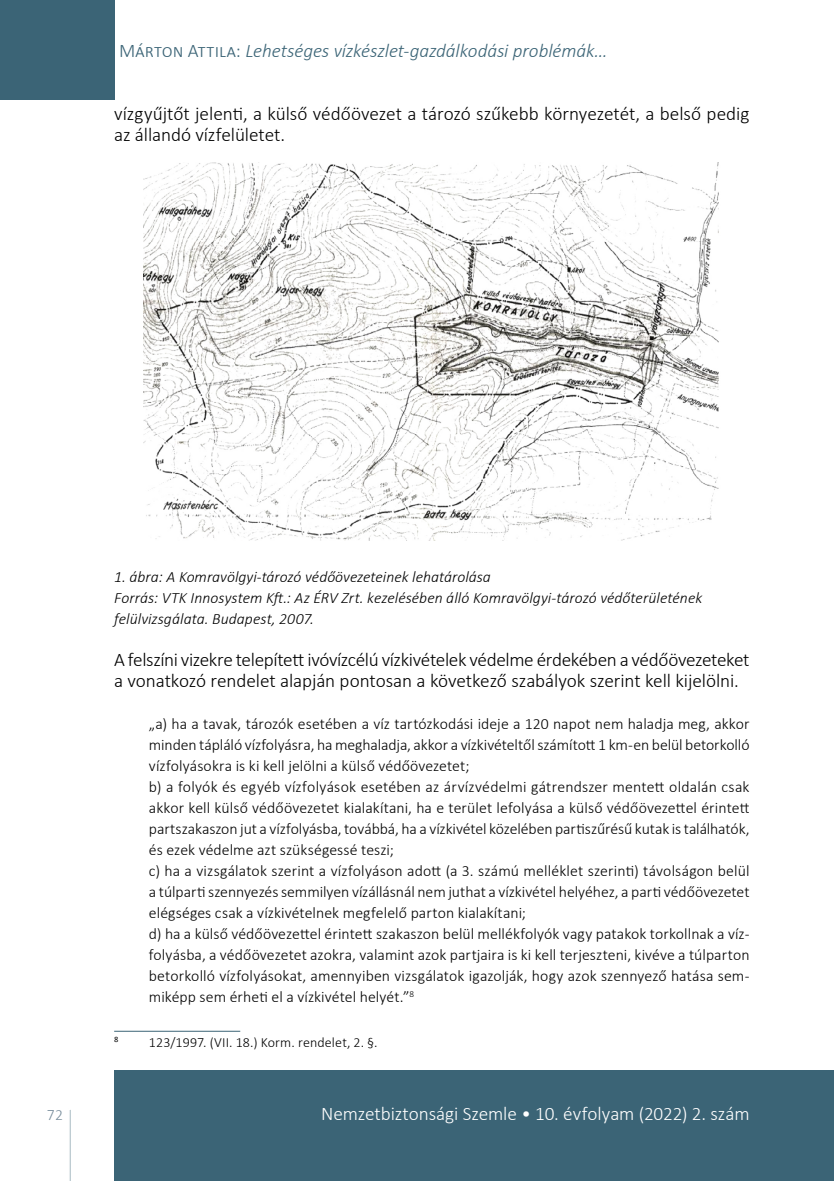
<style>
.page{position:relative;width:834px;height:1181px;background:#fff}
.page>*{position:absolute;margin:0;border:0;box-sizing:border-box;transform-origin:0 0}
.t1{font:300 19.25px/21px "Calibri";letter-spacing:-.005em;color:#000}
.t2{font:italic 300 19.25px "Calibri";letter-spacing:-.005em;color:#3b6476}
.t3{font:300 19.25px "Calibri";letter-spacing:-.005em;color:#fff}
.t4{font:300 15.75px/21px "Calibri";letter-spacing:.005em;color:#000}
.t5{font:italic 300 15.75px/21px "Calibri";color:#000}
.t6{font:300 15.75px "Calibri";color:#778c9b}
.t7{font:300 14px "Calibri";letter-spacing:.01em;color:#000}
.s1{font-style:normal}
</style>
<div class="page">
<svg style="left:69px;top:1110px;width:2px;height:71px"></svg>
<div style="left:0;top:0;width:114px;height:99px;background:#3b6476"></div>
<div style="left:114px;top:1070px;width:719px;height:111px;background:#3b6476"></div>
<hr style="left:833px;top:1070px;width:1px;height:111px;background:#3b6476">
<img style="left:143px;top:162px;width:576px;height:378px">
<hr style="left:114px;top:1031px;width:126px;height:1px;background:#3b6476">
<p class="t2" style="left:119px;top:39px;width:490px"><span class="s1">Márton Attila:</span> Lehetséges vízkészlet-gazdálkodási problémák…</p>
<p class="t1" style="left:114px;top:103px;width:636px">vízgyűjtőt jelenti, a külső védőövezet a tározó szűkebb környezetét, a belső pedig az állandó vízfelületet.</p>
<p class="t5" style="left:114px;top:566px;width:589px">1. ábra: A Komravölgyi-tározó védőövezeteinek lehatárolása<br>Forrás: VTK Innosystem Kft.: Az ÉRV Zrt. kezelésében álló Komravölgyi-tározó védőterületének felülvizsgálata. Budapest, 2007.</p>
<p class="t1" style="left:114px;top:649px;width:636px">A felszíni vizekre telepített ivóvízcélú vízkivételek védelme érdekében a védőövezeteket a vonatkozó rendelet alapján pontosan a következő szabályok szerint kell kijelölni.</p>
<p class="t4" style="left:149px;top:713px;width:602px">„a) ha a tavak, tározók esetében a víz tartózkodási ideje a -120 napot nem haladja meg, akkor minden tápláló vízfolyásra, ha meghaladja, akkor a vízkivételtől számított 1 km-en belül betorkolló vízfolyásokra is ki kell jelölni a külső védőövezetet;<br>b) a folyók és egyéb vízfolyások esetében az árvízvédelmi gátrendszer mentett oldalán csak akkor kell külső védőövezetet kialakítani, ha e terület lefolyása a külső védőövezettel érintett partszakaszon jut a vízfolyásba, továbbá, ha a vízkivétel közelében partiszűrésű kutak is találhatók, és ezek védelme azt szükségessé teszi;<br>c) ha a vizsgálatok szerint a vízfolyáson adott (a -3. számú melléklet szerinti) távolságon belül a túlparti szennyezés semmilyen vízállásnál nem juthat a vízkivétel helyéhez, a parti védőövezetet elégséges csak a vízkivételnek megfelelő parton kialakítani;<br>d) ha a külső védőövezettel érintett szakaszon belül mellékfolyók vagy patakok torkollnak a víz&shy;folyásba, a védőövezetet azokra, valamint azok partjaira is ki kell terjeszteni, kivéve a túlparton betorkolló vízfolyásokat, amennyiben vizsgálatok igazolják, hogy azok szennyező hatása sem&shy;miképp sem érheti el a vízkivétel helyét.”<sup>8</sup></p>
<p class="t7" style="left:114px;top:1033px;width:265px"><sup>8</sup> -123/1997. (VII. -18.) Korm. rendelet, 2. §.</p>
<p class="t6" style="left:47px;top:1105px;width:18px">72</p>
<p class="t3" style="left:321px;top:1102px;width:430px">Nemzetbiztonsági Szemle • 10. évfolyam (2022) 2. szám</p>
</div>
